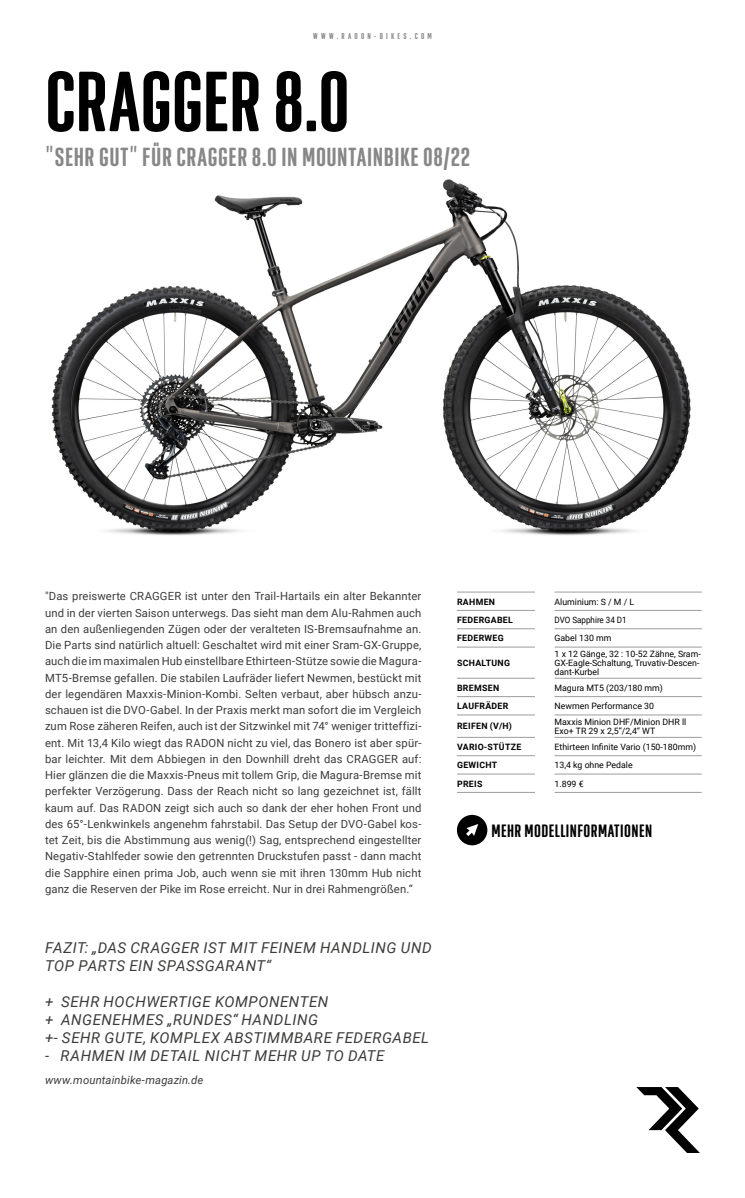
<style>
.page{position:relative;width:745px;height:1198px;background:#fff}
.page>*{position:absolute;margin:0;border:0;box-sizing:border-box;transform-origin:0 0}
.t1{font:600 87.5px "Geogrotesque X Comp";letter-spacing:-.005em;color:#000}
.t2{font:600 26.88px "Geogrotesque X Comp";letter-spacing:.025em;color:#878787}
.t3{font:600 18.38px "Geogrotesque X Comp";letter-spacing:.025em;color:#000}
.t4{font:italic 15px/18px "Roboto";letter-spacing:.035em;color:#3c3c3b}
.t5{font:11.25px/16.2px "Roboto";letter-spacing:.01em;color:#3c3c3b;text-align:justify}
.t6{font:italic 11.25px "Roboto";letter-spacing:.01em;color:#3c3c3b}
.t7{font:8.75px/8.8px "Roboto";color:#000}
.t8{font:700 8.75px "Roboto";letter-spacing:.035em;color:#000}
.t9{font:600 8.75px "Geogrotesque X Comp";letter-spacing:.375em;color:#878787}
.t10{font:8.75px "Roboto";color:#000;scale:.92 1}
.s1{font-family:"Roboto";font-weight:400}
</style>
<div class="page">
<img style="left:51px;top:179px;width:640px;height:356px">
<svg style="left:456px;top:815px;width:31px;height:30px"></svg>
<svg style="left:636px;top:1087px;width:63px;height:66px"></svg>
<hr style="left:456px;top:592px;width:78px;height:1px;background:#9d9d9c">
<hr style="left:456px;top:610px;width:78px;height:1px;background:#9d9d9c">
<hr style="left:456px;top:628px;width:78px;height:1px;background:#9d9d9c">
<hr style="left:456px;top:647px;width:78px;height:1px;background:#9d9d9c">
<hr style="left:456px;top:678px;width:78px;height:1px;background:#9d9d9c">
<hr style="left:456px;top:696px;width:78px;height:1px;background:#9d9d9c">
<hr style="left:456px;top:715px;width:78px;height:1px;background:#9d9d9c">
<hr style="left:456px;top:737px;width:78px;height:1px;background:#9d9d9c">
<hr style="left:456px;top:755px;width:78px;height:1px;background:#9d9d9c">
<hr style="left:456px;top:774px;width:78px;height:1px;background:#9d9d9c">
<hr style="left:456px;top:792px;width:78px;height:1px;background:#9d9d9c">
<hr style="left:554px;top:592px;width:147px;height:1px;background:#9d9d9c">
<hr style="left:554px;top:610px;width:147px;height:1px;background:#9d9d9c">
<hr style="left:554px;top:628px;width:147px;height:1px;background:#9d9d9c">
<hr style="left:554px;top:647px;width:147px;height:1px;background:#9d9d9c">
<hr style="left:554px;top:678px;width:147px;height:1px;background:#9d9d9c">
<hr style="left:554px;top:696px;width:147px;height:1px;background:#9d9d9c">
<hr style="left:554px;top:715px;width:147px;height:1px;background:#9d9d9c">
<hr style="left:554px;top:737px;width:147px;height:1px;background:#9d9d9c">
<hr style="left:554px;top:755px;width:147px;height:1px;background:#9d9d9c">
<hr style="left:554px;top:774px;width:147px;height:1px;background:#9d9d9c">
<hr style="left:554px;top:792px;width:147px;height:1px;background:#9d9d9c">
<p class="t9" style="left:313px;top:30px;width:120px">WWW.RADON-BIKES.COM</p>
<h1 class="t1" style="left:45px;top:47px;width:306px">CRAGGER 8.0</h1>
<h2 class="t2" style="left:45px;top:140px;width:426px"><span class="s1">"</span>SEHR GUT<span class="s1">"</span> FÜR CRAGGER 8.0 IN MOUNTAINBIKE 08/22</h2>
<p class="t5" style="left:45px;top:588px;width:377px">"Das preiswerte CRAGGER ist unter den Trail-Hartails ein alter Bekannter und in der vierten Saison unterwegs. Das sieht man dem Alu-Rahmen auch an den außenliegenden Zügen oder der veralteten IS-Bremsaufnahme an.<br>Die Parts sind natürlich altuell: Geschaltet wird mit einer Sram-GX-Gruppe, auch die im maximalen Hub einstellbare Ethirteen-Stütze sowie die Magura-MT5-Bremse gefallen. Die stabilen Laufräder liefert Newmen, bestückt mit der legendären Maxxis-Minion-Kombi. Selten verbaut, aber hübsch anzu&shy;schauen ist die DVO-Gabel. In der Praxis merkt man sofort die im Vergleich zum Rose zäheren Reifen, auch ist der Sitzwinkel mit 74° weniger tritteffizi&shy;ent. Mit 13,4 Kilo wiegt das RADON nicht zu viel, das Bonero ist aber spür&shy;bar leichter. Mit dem Abbiegen in den Downhill dreht das CRAGGER auf:<br>Hier glänzen die die Maxxis-Pneus mit tollem Grip, die Magura-Bremse mit perfekter Verzögerung. Dass der Reach nicht so lang gezeichnet ist, fällt kaum auf. Das RADON zeigt sich auch so dank der eher hohen Front und des 65°-Lenkwinkels angenehm fahrstabil. Das Setup der DVO-Gabel kos&shy;tet Zeit, bis die Abstimmung aus wenig(!) Sag, entsprechend eingestellter Negativ-Stahlfeder sowie den getrennten Druckstufen passt - dann macht die Sapphire einen prima Job, auch wenn sie mit ihren 130mm Hub nicht ganz die Reserven der Pike im Rose erreicht. Nur in drei Rahmengrößen.“</p>
<h3 class="t4" style="left:45px;top:938px;width:387px">FAZIT: „DAS CRAGGER IST MIT FEINEM HANDLING UND<br>TOP PARTS EIN SPASSGARANT“</h3>
<h3 class="t4" style="left:45px;top:992px;width:385px">+ SEHR HOCHWERTIGE KOMPONENTEN<br>+ ANGENEHMES „RUNDES“ HANDLING<br>+- SEHR GUTE, KOMPLEX ABSTIMMBARE FEDERGABEL</h3>
<h3 class="t4" style="left:45px;top:1046px;width:341px">- RAHMEN IM DETAIL NICHT MEHR UP TO DATE</h3>
<p class="t6" style="left:45px;top:1072px;width:160px">www.mountainbike-magazin.de</p>
<p class="t8" style="left:457px;top:595px;width:39px">RAHMEN</p>
<p class="t7" style="left:554px;top:597px;width:81px">Aluminium: S / M / L</p>
<p class="t8" style="left:457px;top:613px;width:57px">FEDERGABEL</p>
<p class="t10" style="left:554px;top:613px;width:80px">DVO Sapphire 34 D1</p>
<p class="t8" style="left:457px;top:632px;width:48px">FEDERWEG</p>
<p class="t7" style="left:554px;top:633px;width:58px">Gabel 130 mm</p>
<p class="t8" style="left:457px;top:657px;width:54px">SCHALTUNG</p>
<p class="t7" style="left:554px;top:649px;width:148px">1 x 12 Gänge, 32 : 10-52 Zähne, Sram-<br>GX-Eagle-Schaltung, Truvativ-Descen&shy;dant-Kurbel</p>
<p class="t8" style="left:457px;top:681px;width:44px">BREMSEN</p>
<p class="t7" style="left:554px;top:683px;width:110px">Magura MT5 (203/180 mm)</p>
<p class="t8" style="left:457px;top:700px;width:53px">LAUFRÄDER</p>
<p class="t7" style="left:554px;top:701px;width:101px">Newmen Performance 30</p>
<p class="t8" style="left:457px;top:720px;width:56px">REIFEN (V/H)</p>
<p class="t7" style="left:554px;top:717px;width:133px">Maxxis Minion DHF/Minion DHR ll<br>Exo+ TR 29 x 2,5“/2,4“ WT</p>
<p class="t8" style="left:457px;top:740px;width:66px">VARIO-STÜTZE</p>
<p class="t7" style="left:554px;top:742px;width:143px">Ethirteen Infinite Vario (150-180mm)</p>
<p class="t8" style="left:457px;top:759px;width:42px">GEWICHT</p>
<p class="t7" style="left:554px;top:760px;width:80px">13,4 kg ohne Pedale</p>
<p class="t8" style="left:457px;top:777px;width:27px">PREIS</p>
<p class="t7" style="left:554px;top:778px;width:31px">1.899 €</p>
<h3 class="t3" style="left:491px;top:819px;width:162px">MEHR MODELLINFORMATIONEN</h3>
</div>
